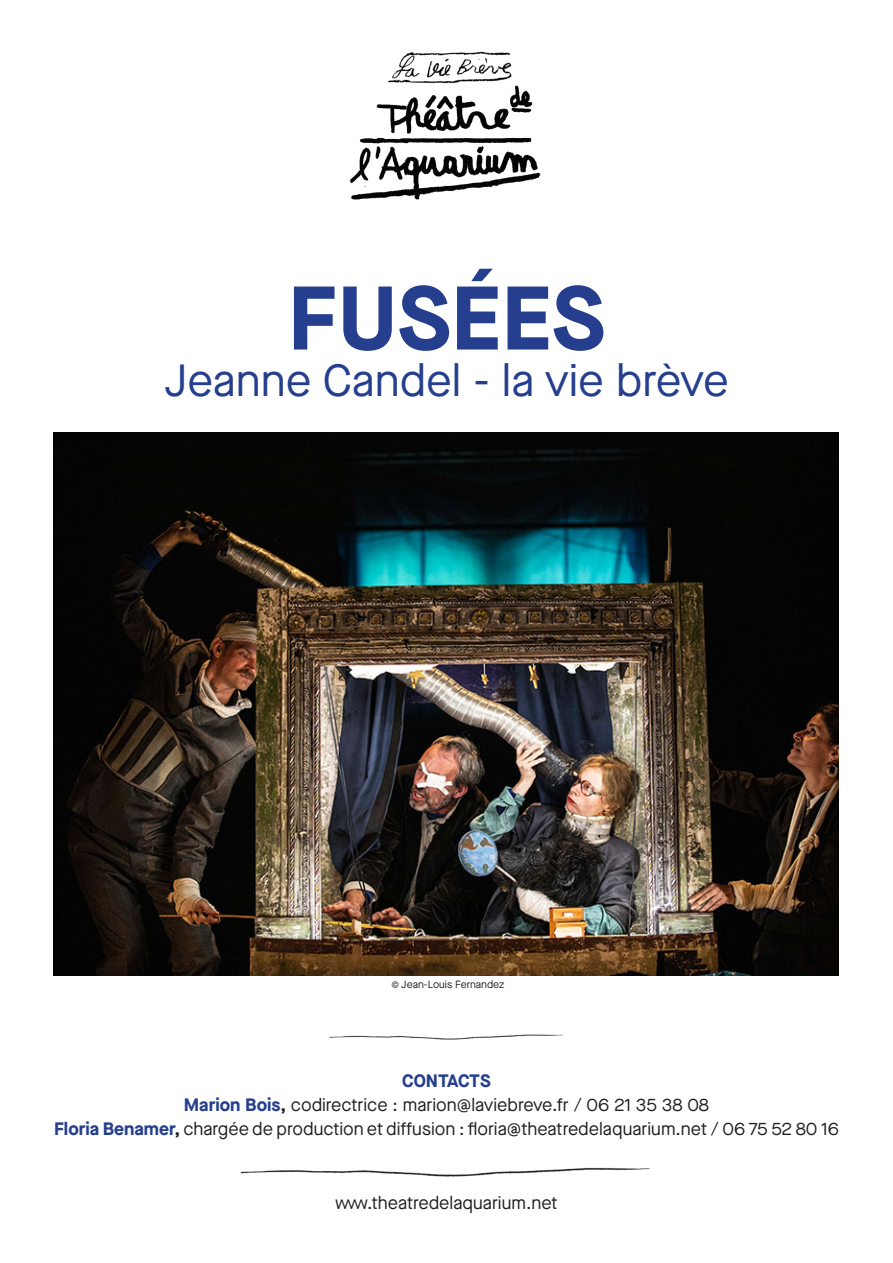
<style>
.page{position:relative;width:893px;height:1263px;background:#fff}
.page>*{position:absolute;margin:0;border:0;box-sizing:border-box;transform-origin:0 0}
.t1{font:700 90px "Maison Neue";color:#253f8e}
.t2{font:45px "Maison Neue";color:#253f8e}
.t3{font:18px "Maison Neue";color:#231f20}
.t4{font:700 18px "Maison Neue";color:#253f8e}
.t5{font:10.5px "Maison Neue";color:#231f20}
.s1{font-weight:700;color:#253f8e}
.s2{font-weight:700}
</style>
<div class="page">
<img style="left:240px;top:1167px;width:410px;height:10px">
<img style="left:350px;top:51px;width:191px;height:149px">
<img style="left:54px;top:433px;width:785px;height:543px">
<img style="left:329px;top:1034px;width:234px;height:6px">
<p class="t1" style="left:288px;top:254px;width:319px">FUSÉES</p>
<p class="t2" style="left:164px;top:350px;width:566px">Jeanne Candel - la vie brève</p>
<p class="t5" style="left:391px;top:977px;width:114px">© Jean-Louis Fernandez</p>
<p class="t4" style="left:402px;top:1068px;width:90px">CONTACTS</p>
<p class="t3" style="left:184px;top:1093px;width:527px"><span class="s1">Marion Bois</span><span class="s2">,</span> codirectrice : marion@laviebreve.fr / 06 21 35 38 08</p>
<p class="t3" style="left:54px;top:1117px;width:786px"><span class="s1">Floria Benamer</span><span class="s2">,</span> chargée de production et diffusion : floria@theatredelaquarium.net / 06 75 52 80 16</p>
<p class="t3" style="left:335px;top:1191px;width:224px">www.theatredelaquarium.net</p>
</div>
